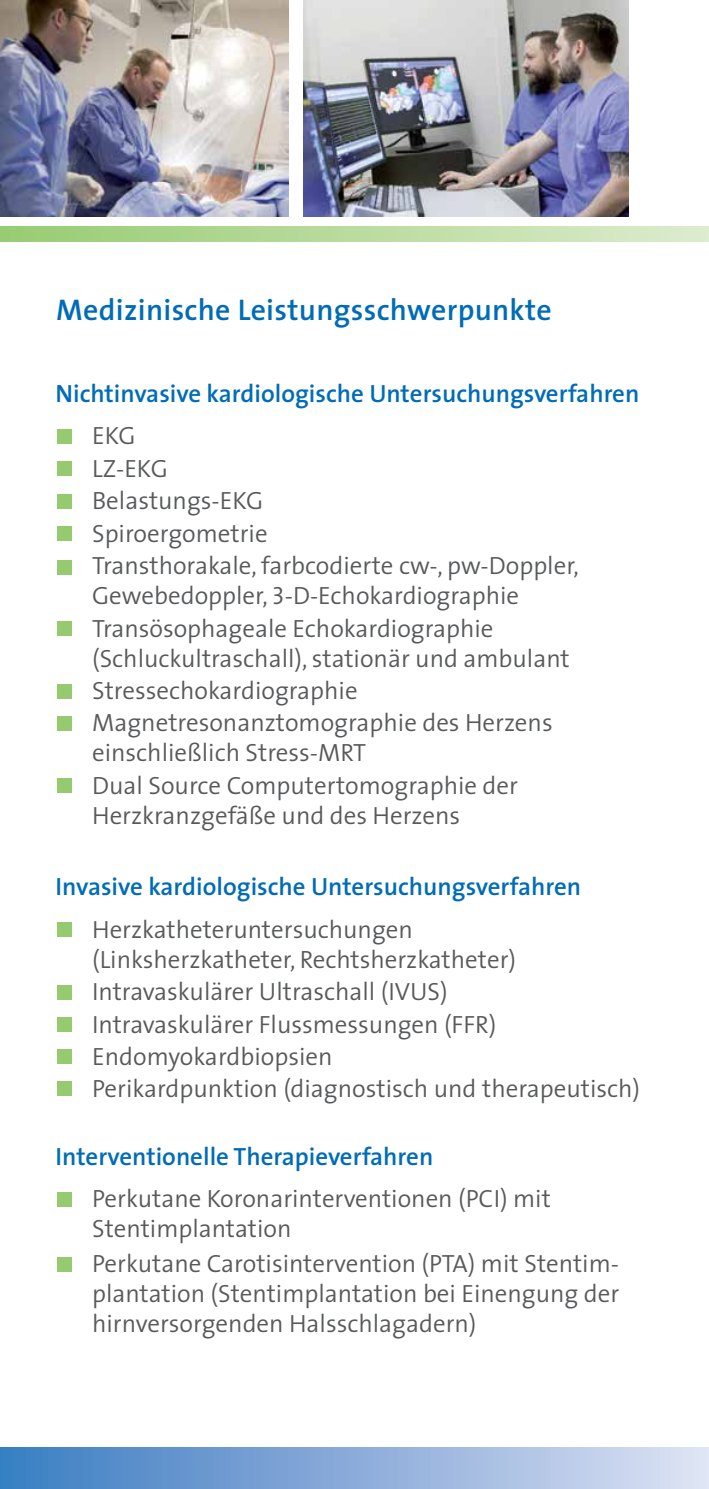
<style>
.page{position:relative;width:709px;height:1489px;background:#fff}
.page>*{position:absolute;margin:0;border:0;box-sizing:border-box;transform-origin:0 0}
.t1{font:600 30px "The Sans";letter-spacing:.01em;color:#006cb7}
.t2{font:300 25px/30px "The Sans";color:#58595b}
.t3{font:600 25px "The Sans";color:#006cb7}
.s1{font-family:"The Sans Semi Light Caps";font-weight:400}
</style>
<div class="page">
<div style="left:0;top:1447px;width:709px;height:41px;background:linear-gradient(to right,#3a7bc1,#dee1f3)"></div>
<svg style="left:0;top:227px;width:709px;height:15px;background:#b9db9f"></svg>
<div style="left:57px;top:429px;width:14px;height:14px;background:#95cb6e"></div>
<div style="left:57px;top:461px;width:14px;height:15px;background:#95cb6e"></div>
<div style="left:57px;top:494px;width:14px;height:14px;background:#95cb6e"></div>
<div style="left:57px;top:526px;width:14px;height:15px;background:#95cb6e"></div>
<div style="left:57px;top:560px;width:14px;height:14px;background:#95cb6e"></div>
<div style="left:57px;top:621px;width:14px;height:15px;background:#95cb6e"></div>
<div style="left:57px;top:684px;width:14px;height:14px;background:#95cb6e"></div>
<div style="left:57px;top:716px;width:14px;height:14px;background:#95cb6e"></div>
<div style="left:57px;top:778px;width:14px;height:15px;background:#95cb6e"></div>
<div style="left:57px;top:922px;width:14px;height:14px;background:#95cb6e"></div>
<div style="left:57px;top:984px;width:14px;height:15px;background:#95cb6e"></div>
<div style="left:57px;top:1017px;width:14px;height:14px;background:#95cb6e"></div>
<div style="left:57px;top:1049px;width:14px;height:14px;background:#95cb6e"></div>
<div style="left:57px;top:1081px;width:14px;height:14px;background:#95cb6e"></div>
<div style="left:57px;top:1191px;width:14px;height:15px;background:#95cb6e"></div>
<div style="left:57px;top:1257px;width:14px;height:14px;background:#95cb6e"></div>
<img style="left:304px;top:0;width:324px;height:217px">
<img style="left:0;top:0;width:288px;height:217px">
<p class="t1" style="left:56px;top:297px;width:497px">Medizinische Leistungsschwerpunkte</p>
<p class="t3" style="left:56px;top:383px;width:585px">Nichtinvasive kardiologische Untersuchungsverfahren</p>
<p class="t2" style="left:92px;top:424px;width:45px">EKG</p>
<p class="t2" style="left:92px;top:455px;width:488px;line-height:32.5px">LZ-EKG<br>Belastungs-EKG<br>Spiroergometrie<br>Transthorakale, farbcodierte cw-, pw-Doppler,</p>
<p class="t2" style="left:92px;top:583px;width:479px;line-height:31px">Gewebedoppler, <span class="s1">3</span>-D-Echokardiographie<br>Transösophageale Echokardiographie (Schluckultraschall), stationär und ambulant</p>
<p class="t2" style="left:92px;top:677px;width:462px;line-height:32.5px">Stressechokardiographie<br>Magnetresonanztomographie des Herzens</p>
<p class="t2" style="left:92px;top:741px;width:275px">einschließlich Stress-MRT</p>
<p class="t2" style="left:92px;top:773px;width:427px">Dual Source Computertomographie der<br>Herzkranzgefäße und des Herzens</p>
<p class="t3" style="left:56px;top:876px;width:527px">Invasive kardiologische Untersuchungsverfahren</p>
<p class="t2" style="left:92px;top:917px;width:425px">Herzkatheteruntersuchungen (Linksherzkatheter, Rechtsherzkatheter)</p>
<p class="t2" style="left:92px;top:978px;width:549px;line-height:32.2px">Intravaskulärer Ultraschall (IVUS)<br>Intravaskulärer Flussmessungen (FFR)<br>Endomyokardbiopsien<br>Perikardpunktion (diagnostisch und therapeutisch)</p>
<p class="t3" style="left:56px;top:1146px;width:379px">Interventionelle Therapieverfahren</p>
<p class="t2" style="left:92px;top:1186px;width:460px">Perkutane Koronarinterventionen (PCI) mit<br>Stentimplantation</p>
<p class="t2" style="left:92px;top:1251px;width:528px;text-align:justify">Perkutane Carotisintervention (PTA) mit Stentim&shy;plantation (Stentimplantation bei Einengung der hirnversorgenden Halsschlagadern)</p>
</div>
